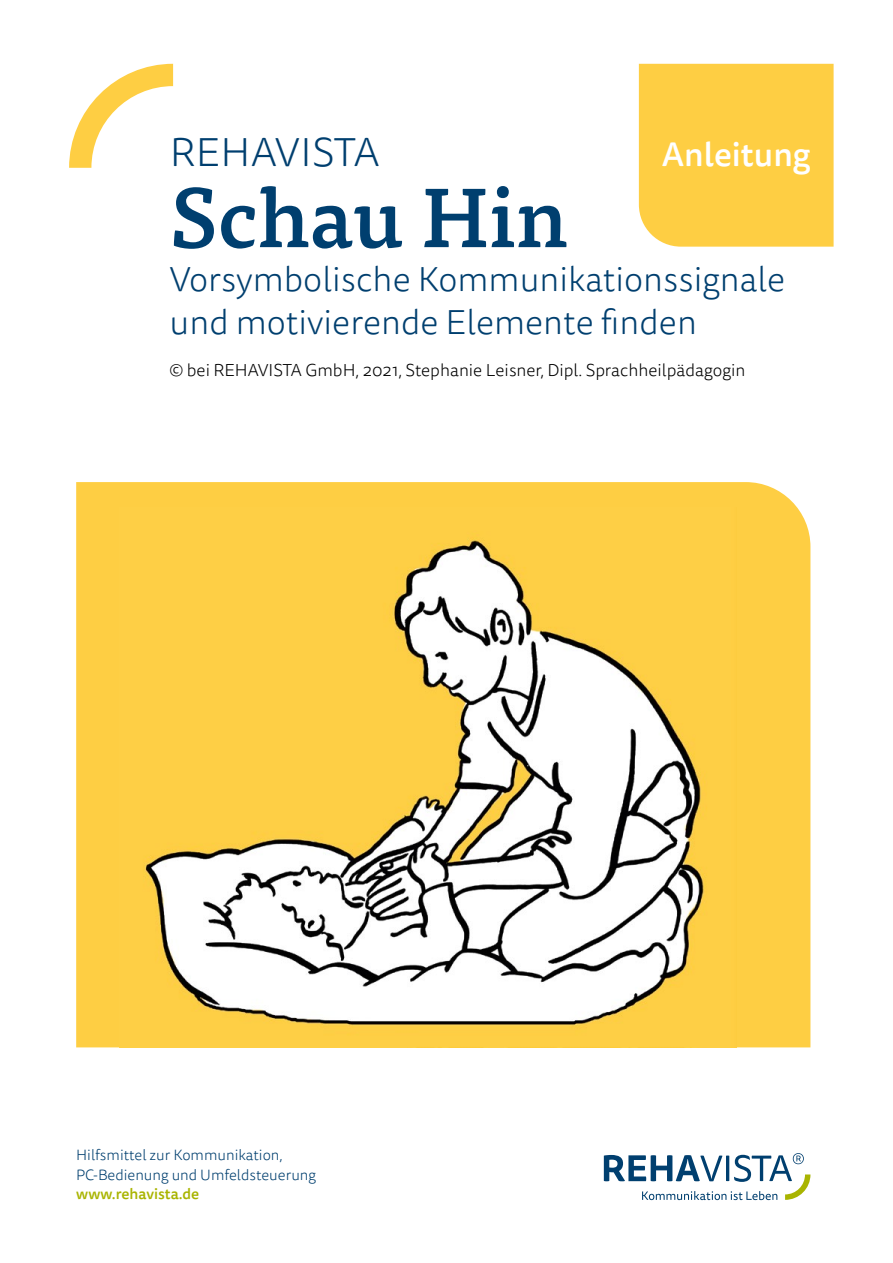
<style>
.page{position:relative;width:893px;height:1263px;background:#fff}
.page>*{position:absolute;margin:0;border:0;box-sizing:border-box;transform-origin:0 0}
.t1{font:500 83.1px "Tisa Pro";color:#003f6f}
.t2{font:300 40.5px "Tisa Sans Pro";letter-spacing:.01em;color:#003f6f}
.Fließtext{font:300 34.8px/43.3px "Tisa Sans Pro";color:#003f6f}
.Fließtext-2{font:500 33.3px "Tisa Sans Pro";color:#fff}
.text_10_12_5{font:300 17.4px "Tisa Sans Pro";color:#000}
.t3{font:300 15px "Tisa Sans Pro";color:#003f6f}
.t4{font:500 15px "Tisa Sans Pro";color:#a9b400}
</style>
<div class="page">
<div style="left:76px;top:482px;width:734px;height:565px;background:#fece43"></div>
<img style="left:119px;top:507px;width:618px;height:540px">
<svg style="left:604px;top:1153px;width:206px;height:47px"></svg>
<svg style="left:69px;top:64px;width:104px;height:104px"></svg>
<div style="left:639px;top:64px;width:195px;height:183px;background:#fece43"></div>
<p class="t2" style="left:170px;top:126px;width:211px">REHAVISTA</p>
<p class="t1" style="left:170px;top:154px;width:400px">Schau Hin</p>
<p class="Fließtext" style="left:170px;top:258px;width:617px">Vorsymbolische Kommunikationssignale und motivierende Elemente finden</p>
<p class="text_10_12_5" style="left:170px;top:359px;width:577px">© bei REHAVISTA GmbH, 2021, Stephanie Leisner, Dipl. Sprachheilpädagogin</p>
<p class="Fließtext-2" style="left:662px;top:131px;width:150px">Anleitung</p>
<p class="t3" style="left:76px;top:1145px;width:208px">Hilfsmittel zur Kommunikation,</p>
<p class="t3" style="left:76px;top:1165px;width:241px">PC-Bedienung und Umfeldsteuerung</p>
<p class="t4" style="left:76px;top:1183px;width:125px">www.rehavista.de</p>
</div>
